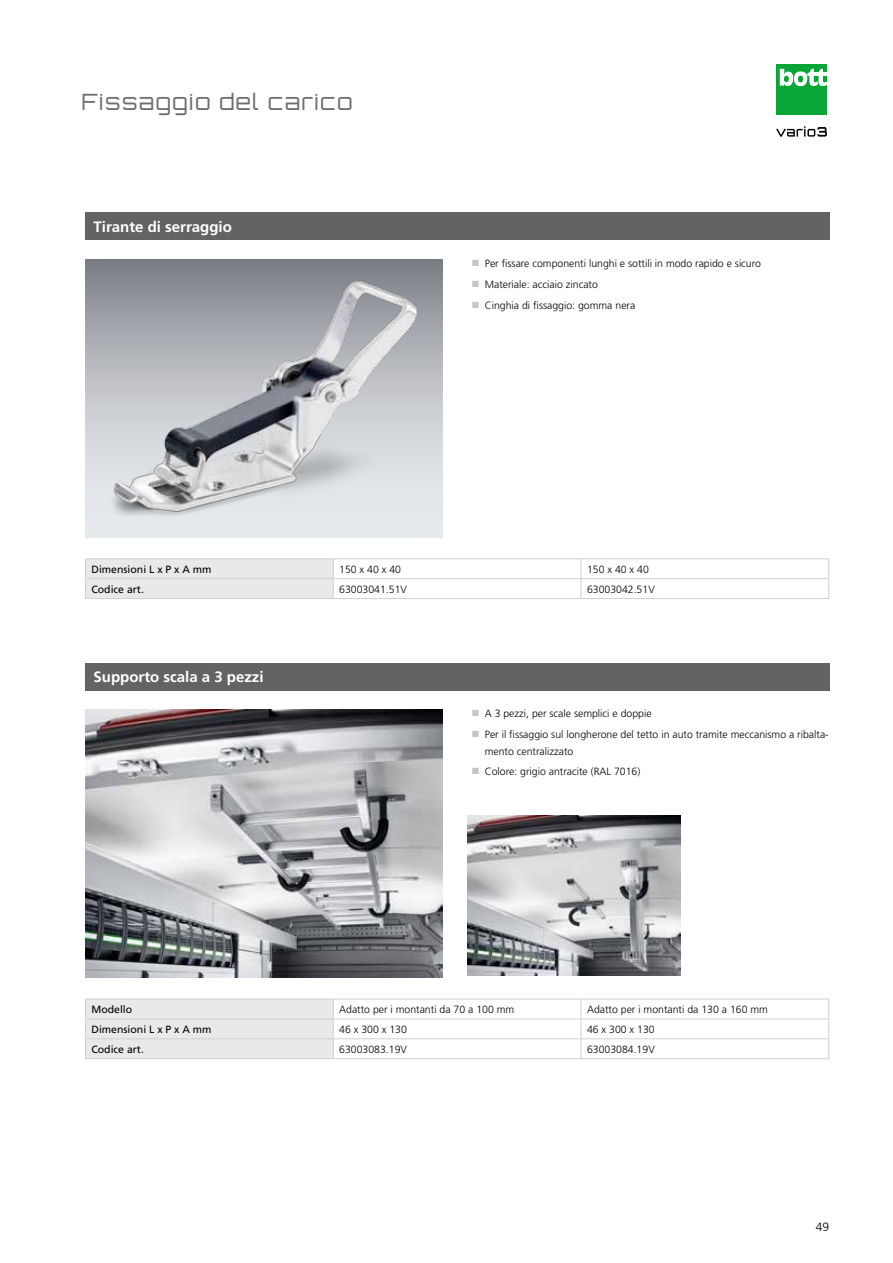
<style>
.page{position:relative;width:893px;height:1263px;background:#fff}
.page>*{position:absolute;margin:0;border:0;box-sizing:border-box;transform-origin:0 0}
.t1{font:300 22.5px "Orbitron CE";letter-spacing:.06em;color:#6f6f6e}
.t2{font:700 15px "Frutiger LT Pro";color:#fff}
.t3{font:300 12px "Frutiger LT Pro";color:#000}
.t4{font:300 10.5px/16.5px "Frutiger LT Pro";color:#000}
.t5{font:10.5px "Frutiger LT Pro";color:#000}
.s1{color:#c5c6c6}
</style>
<div class="page">
<img style="left:85px;top:259px;width:357px;height:278px">
<div style="left:85px;top:213px;width:744px;height:27px;background:#636362"></div>
<hr style="left:85px;top:598px;width:248px;height:1px;background:#cfd0d0">
<hr style="left:333px;top:598px;width:248px;height:1px;background:#cfd0d0">
<hr style="left:581px;top:598px;width:248px;height:1px;background:#cfd0d0">
<hr style="left:85px;top:558px;width:248px;height:1px;background:#cfd0d0">
<hr style="left:333px;top:558px;width:248px;height:1px;background:#cfd0d0">
<div style="left:85px;top:559px;width:249px;height:39px;background:#e9e9e9"></div>
<hr style="left:333px;top:578px;width:248px;height:1px;background:#cfd0d0">
<hr style="left:581px;top:558px;width:248px;height:1px;background:#cfd0d0">
<svg style="left:581px;top:559px;width:1px;height:39px"></svg>
<svg style="left:828px;top:559px;width:1px;height:39px"></svg>
<hr style="left:581px;top:578px;width:248px;height:1px;background:#cfd0d0">
<img style="left:85px;top:709px;width:357px;height:268px">
<div style="left:85px;top:663px;width:744px;height:27px;background:#636362"></div>
<hr style="left:333px;top:1058px;width:248px;height:1px;background:#cfd0d0">
<hr style="left:581px;top:1058px;width:248px;height:1px;background:#cfd0d0">
<hr style="left:333px;top:999px;width:248px;height:1px;background:#cfd0d0">
<hr style="left:581px;top:999px;width:248px;height:1px;background:#cfd0d0">
<hr style="left:333px;top:1018px;width:248px;height:1px;background:#cfd0d0">
<svg style="left:85px;top:999px;width:249px;height:60px;background:#e7e7e7"></svg>
<hr style="left:333px;top:1038px;width:248px;height:1px;background:#cfd0d0">
<hr style="left:581px;top:1018px;width:248px;height:1px;background:#cfd0d0">
<svg style="left:581px;top:999px;width:1px;height:59px"></svg>
<svg style="left:828px;top:999px;width:1px;height:59px"></svg>
<hr style="left:581px;top:1038px;width:248px;height:1px;background:#cfd0d0">
<img style="left:468px;top:816px;width:212px;height:159px">
<div style="left:776px;top:64px;width:51px;height:51px;background:#0aa537"></div>
<svg style="left:780px;top:69px;width:47px;height:17px"></svg>
<svg style="left:776px;top:126px;width:51px;height:11px"></svg>
<h1 class="t1" style="left:82px;top:88px;width:272px">Fissaggio del carico</h1>
<h2 class="t2" style="left:94px;top:218px;width:140px">Tirante di serraggio</h2>
<p class="t4" style="left:472px;top:255px;width:290px"><span class="s1">■</span> Per fissare componenti lunghi e sottili in modo rapido e sicuro</p>
<p class="t4" style="left:472px;top:276px;width:127px"><span class="s1">■</span> Materiale: acciaio zincato</p>
<p class="t4" style="left:472px;top:297px;width:165px"><span class="s1">■</span> Cinghia di fissaggio: gomma nera</p>
<p class="t5" style="left:91px;top:563px;width:122px">Dimensioni L x P x A mm</p>
<p class="t4" style="left:339px;top:561px;width:63px">150 x 40 x 40</p>
<p class="t4" style="left:587px;top:561px;width:63px">150 x 40 x 40</p>
<p class="t5" style="left:91px;top:583px;width:54px">Codice art.</p>
<p class="t4" style="left:339px;top:581px;width:69px">63003041.51V</p>
<p class="t4" style="left:587px;top:581px;width:69px">63003042.51V</p>
<h2 class="t2" style="left:94px;top:668px;width:172px">Supporto scala a 3 pezzi</h2>
<p class="t4" style="left:472px;top:705px;width:181px"><span class="s1">■</span> A 3 pezzi, per scale semplici e doppie</p>
<p class="t4" style="left:485px;top:726px;width:346px;text-indent:-13px"><span class="s1">■</span> Per il fissaggio sul longherone del tetto in auto tramite meccanismo a ribalta&shy;mento centralizzato</p>
<p class="t4" style="left:472px;top:763px;width:170px"><span class="s1">■</span> Colore: grigio antracite (RAL 7016)</p>
<p class="t5" style="left:91px;top:1003px;width:42px">Modello</p>
<p class="t4" style="left:339px;top:1001px;width:177px">Adatto per i montanti da 70 a 100 mm</p>
<p class="t4" style="left:587px;top:1001px;width:182px">Adatto per i montanti da 130 a 160 mm</p>
<p class="t5" style="left:91px;top:1023px;width:122px">Dimensioni L x P x A mm</p>
<p class="t4" style="left:339px;top:1021px;width:69px">46 x 300 x 130</p>
<p class="t4" style="left:587px;top:1021px;width:69px">46 x 300 x 130</p>
<p class="t5" style="left:91px;top:1043px;width:54px">Codice art.</p>
<p class="t4" style="left:339px;top:1041px;width:69px">63003083.19V</p>
<p class="t4" style="left:587px;top:1041px;width:69px">63003084.19V</p>
<p class="t3" style="left:816px;top:1220px;width:15px">49</p>
</div>
